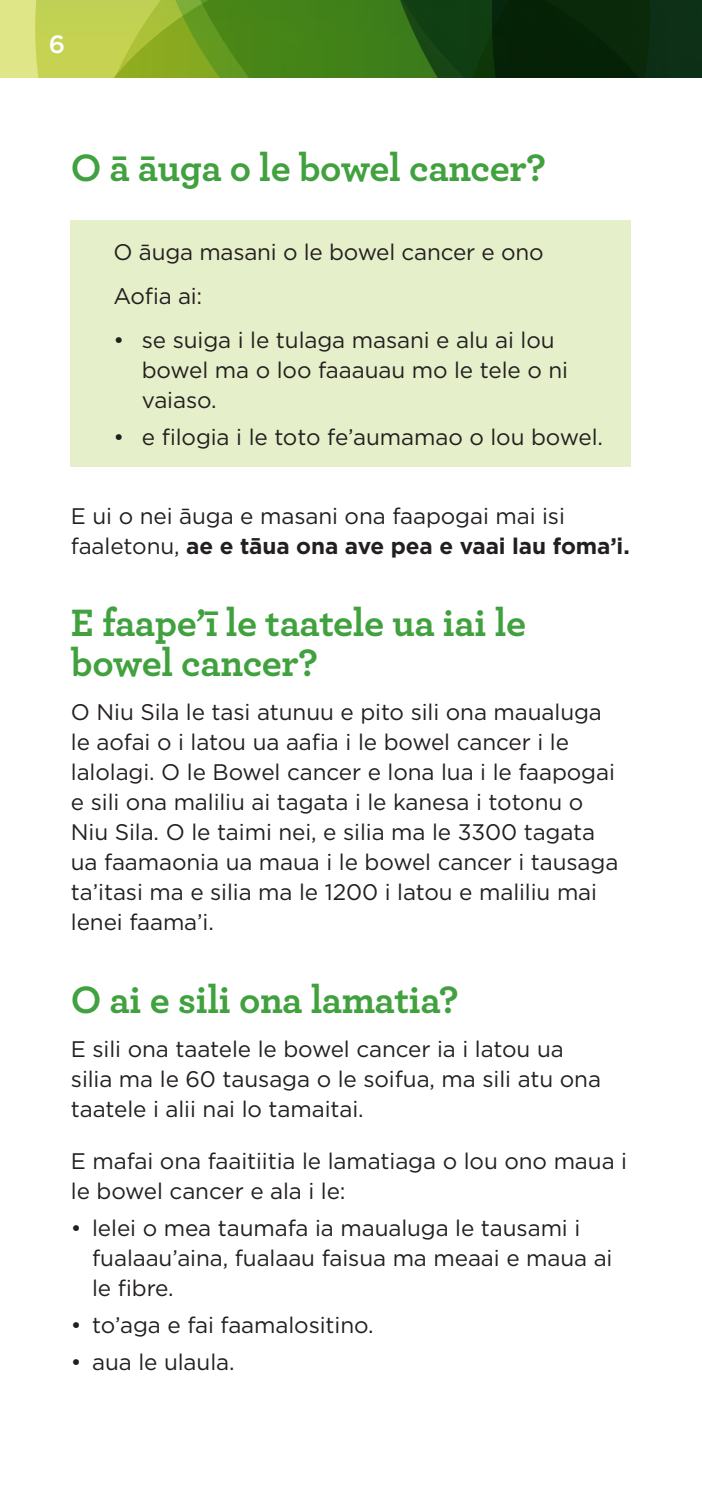
<style>
.page{position:relative;width:702px;height:1489px;background:#fff}
.page>*{position:absolute;margin:0;border:0;box-sizing:border-box;transform-origin:0 0}
.TTS_Subhead_L1{font:700 40px/40px "Archer";letter-spacing:-.01em;color:#40a13e}
.t1{font:500 25px "Gotham";color:#fff}
.TTS_Body_text{font:22.5px/30px "Gotham";letter-spacing:-.005em;color:#231f20}
.TTS_Bullet-text{font:22.5px/30px "Gotham";letter-spacing:-.005em;color:#231f20}
.s1{font-weight:700}
</style>
<div class="page">
<div style="left:0;top:0;width:31px;height:78px;background:#dee687"></div>
<div style="left:35px;top:0;width:48px;height:78px;background:#c5d252"></div>
<svg style="left:83px;top:0;width:619px;height:78px;background:#3d671a"></svg>
<div style="left:71px;top:220px;width:560px;height:246px;background:#e5efc9"></div>
<p class="t1" style="left:49px;top:28px;width:18px">6</p>
<p class="TTS_Subhead_L1" style="left:71px;top:145px;width:476px">O ā āuga o le bowel cancer?</p>
<p class="TTS_Body_text" style="left:113px;top:236px;width:431px">O āuga masani o le bowel cancer e ono</p>
<p class="TTS_Body_text" style="left:113px;top:280px;width:90px">Aofia ai:</p>
<p class="TTS_Bullet-text" style="left:142px;top:325px;width:428px;text-indent:-28px">• se suiga i le tulaga masani e alu ai lou bowel ma o loo faaauau mo le tele o ni vaiaso.</p>
<p class="TTS_Bullet-text" style="left:113px;top:422px;width:491px">• e filogia i le toto fe’aumamao o lou bowel.</p>
<p class="TTS_Body_text" style="left:71px;top:500px;width:560px">E ui o nei āuga e masani ona faapogai mai isi faaletonu, <span class="s1">ae e tāua ona ave pea e vaai lau foma’i.</span></p>
<p class="TTS_Subhead_L1" style="left:71px;top:600px;width:456px">E faape’ī le taatele ua iai le bowel cancer?</p>
<p class="TTS_Body_text" style="left:71px;top:697px;width:549px">O Niu Sila le tasi atunuu e pito sili ona maualuga le aofai o i latou ua aafia i le bowel cancer i le lalolagi. O le Bowel cancer e lona lua i le faapogai e sili ona maliliu ai tagata i le kanesa i totonu o Niu Sila. O le taimi nei, e silia ma le 3300 tagata ua faamaonia ua maua i le bowel cancer i tausaga ta’itasi ma e silia ma le 1200 i latou e maliliu mai lenei faama’i.</p>
<p class="TTS_Subhead_L1" style="left:71px;top:976px;width:389px">O ai e sili ona lamatia?</p>
<p class="TTS_Body_text" style="left:71px;top:1033px;width:531px">E sili ona taatele le bowel cancer ia i latou ua silia ma le 60 tausaga o le soifua, ma sili atu ona taatele i alii nai lo tamaitai.</p>
<p class="TTS_Body_text" style="left:71px;top:1144px;width:557px">E mafai ona faaitiitia le lamatiaga o lou ono maua i le bowel cancer e ala i le:</p>
<p class="TTS_Bullet-text" style="left:92px;top:1212px;width:522px;text-indent:-21px">• lelei o mea taumafa ia maualuga le tausami i fualaau’aina, fualaau faisua ma meaai e maua ai le fibre.</p>
<p class="TTS_Bullet-text" style="left:71px;top:1309px;width:304px">• to’aga e fai faamalositino.</p>
<p class="TTS_Bullet-text" style="left:71px;top:1346px;width:165px">• aua le ulaula.</p>
</div>
